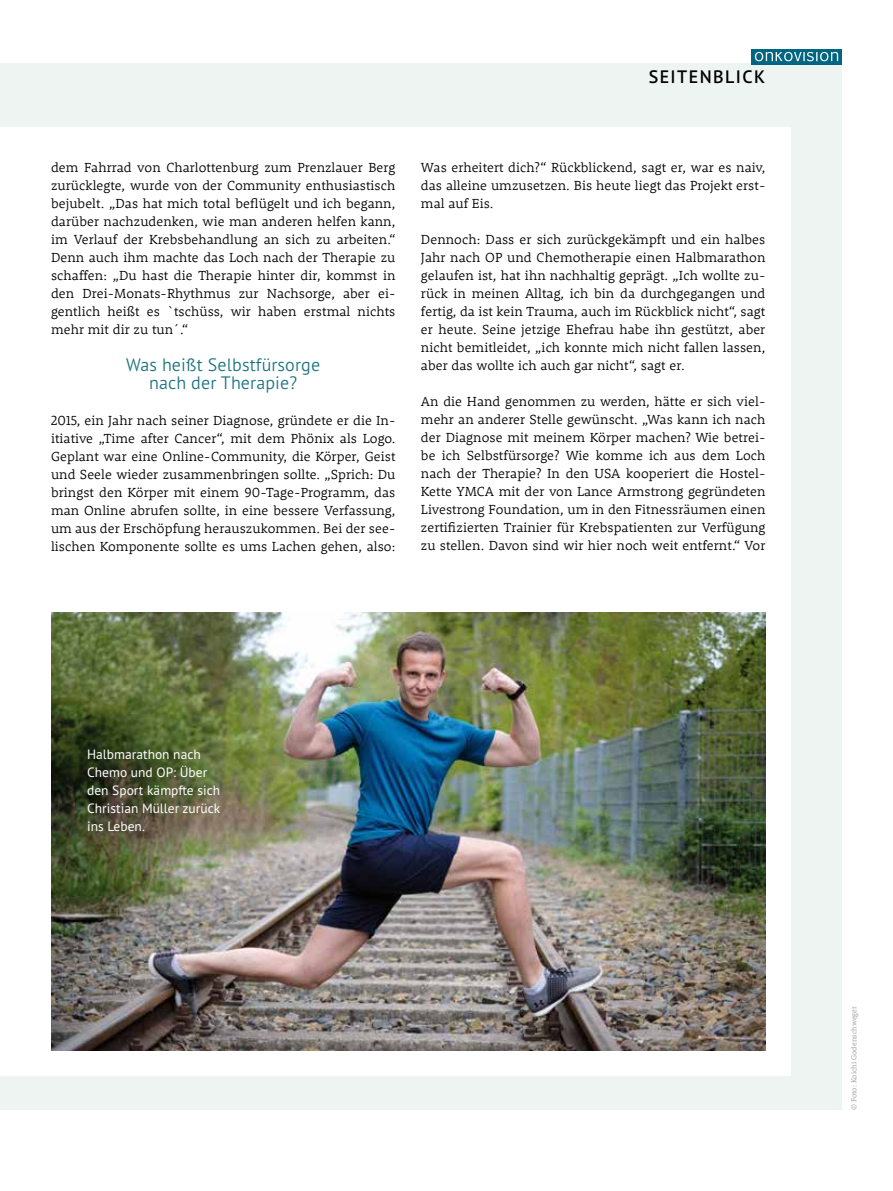
<style>
.page{position:relative;width:893px;height:1191px;background:#fff}
.page>*{position:absolute;margin:0;border:0;box-sizing:border-box;transform-origin:0 0}
.t1{font:300 18px/18px "PT Sans Pro";letter-spacing:.005em;color:#1a737f;text-align:center}
.t2{font:600 18px "PT Sans Pro";letter-spacing:.08em;color:#000}
.t3{font:300 13.5px/18px "Rooney";letter-spacing:.005em;color:#000;text-align:justify}
.t4{font:13.5px/18px "PT Sans Pro";color:#fff}
.t5{font:300 7.5px "Rooney";color:#9d9d9c}
</style>
<div class="page">
<div style="left:0;top:64px;width:842px;height:1046px;background:#eef4f2"></div>
<div style="left:0;top:128px;width:791px;height:948px;background:#fff"></div>
<img style="left:51px;top:612px;width:714px;height:438px">
<div style="left:751px;top:49px;width:91px;height:15px;background:#006681"></div>
<svg style="left:755px;top:52px;width:83px;height:9px"></svg>
<h1 class="t2" style="left:649px;top:65px;width:118px">SEITENBLICK</h1>
<p class="t3" style="left:51px;top:158px;width:346px">dem Fahrrad von Charlottenburg zum Prenzlauer Berg zurücklegte, wurde von der Community enthusiastisch bejubelt. „Das hat mich total beflügelt und ich begann, darüber nachzudenken, wie man anderen helfen kann, im Verlauf der Krebsbehandlung an sich zu arbeiten.“ Denn auch ihm machte das Loch nach der Therapie zu schaffen: „Du hast die Therapie hinter dir, kommst in den Drei-Monats-Rhythmus zur Nachsorge, aber ei&shy;gentlich heißt es `tschüss, wir haben erstmal nichts mehr mit dir zu tun´.“</p>
<h1 class="t1" style="left:126px;top:355px;width:195px">Was heißt Selbstfürsorge nach der Therapie?</h1>
<p class="t3" style="left:51px;top:410px;width:346px">2015, ein Jahr nach seiner Diagnose, gründete er die In&shy;itiative „Time after Cancer“, mit dem Phönix als Logo.<br>Geplant war eine Online-Community, die Körper, Geist und Seele wieder zusammenbringen sollte. „Sprich: Du bringst den Körper mit einem 90-Tage-Programm, das man Online abrufen sollte, in eine bessere Verfassung, um aus der Erschöpfung herauszukommen. Bei der see&shy;lischen Komponente sollte es ums Lachen gehen, also:</p>
<p class="t3" style="left:421px;top:158px;width:346px">Was erheitert dich?“ Rückblickend, sagt er, war es naiv, das alleine umzusetzen. Bis heute liegt das Projekt erst&shy;mal auf Eis.</p>
<p class="t3" style="left:421px;top:230px;width:346px">Dennoch: Dass er sich zurückgekämpft und ein halbes Jahr nach OP und Chemotherapie einen Halbmarathon gelaufen ist, hat ihn nachhaltig geprägt. „Ich wollte zu&shy;rück in meinen Alltag, ich bin da durchgegangen und fertig, da ist kein Trauma, auch im Rückblick nicht“, sagt er heute. Seine jetzige Ehefrau habe ihn gestützt, aber nicht bemitleidet, „ich konnte mich nicht fallen lassen, aber das wollte ich auch gar nicht“, sagt er.</p>
<p class="t3" style="left:421px;top:392px;width:346px">An die Hand genommen zu werden, hätte er sich viel&shy;mehr an anderer Stelle gewünscht. „Was kann ich nach der Diagnose mit meinem Körper machen? Wie betrei&shy;be ich Selbstfürsorge? Wie komme ich aus dem Loch nach der Therapie? In den USA kooperiert die Hostel-Kette YMCA mit der von Lance Armstrong gegründeten Livestrong Foundation, um in den Fitnessräumen einen zertifizierten Trainier für Krebspatienten zur Verfügung zu stellen. Davon sind wir hier noch weit entfernt.“ Vor</p>
<p class="t4" style="left:87px;top:745px;width:135px">Halbmarathon nach<br>Chemo und OP: Über den Sport kämpfte sich<br>Christian Müller zurück ins Leben.</p>
<p class="t5" style="left:849px;top:1110px;width:105px;rotate:-90deg">© Foto: Koichi Godenschweger</p>
</div>
